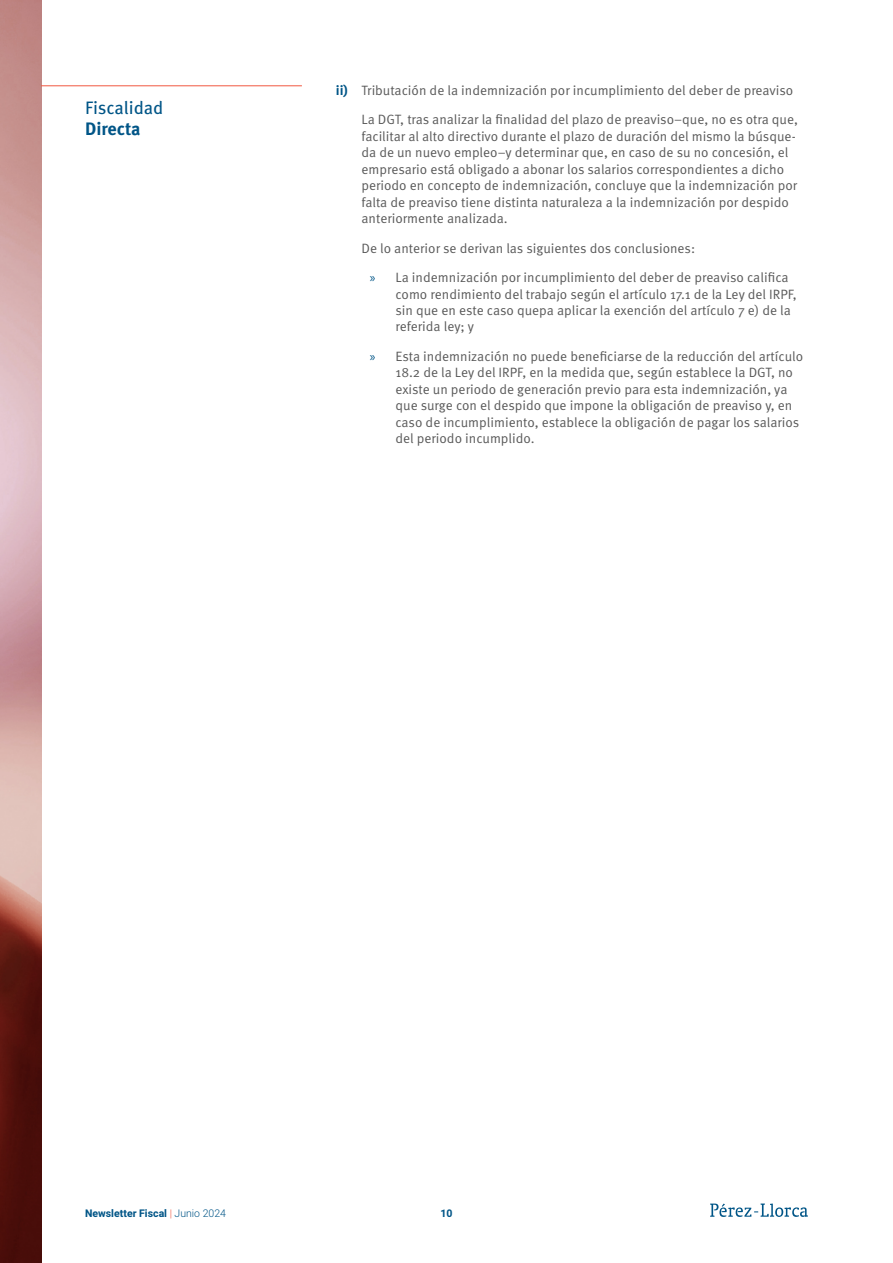
<style>
.page{position:relative;width:893px;height:1263px;background:#fff}
.page>*{position:absolute;margin:0;border:0;box-sizing:border-box;transform-origin:0 0}
.t1{font:18px "Meta Pro";color:#005587}
.t2{font:700 18px "Meta Pro";color:#005587}
.t3{font:13.5px/16.5px "Meta Pro Norm";color:#595959}
.t4{font:700 10.5px "Heebo";color:#005587}
.s1{font-family:"Meta Pro";font-weight:700;color:#005587}
.s2{font-family:"Myriad Pro";color:#005587}
.s3{font-weight:300;color:#f15841}
.s4{font-weight:300}
</style>
<div class="page">
<svg style="left:710px;top:1203px;width:98px;height:14px"></svg>
<img style="left:0;top:0;width:41px;height:1263px">
<hr style="left:41px;top:85px;width:261px;height:1px;background:#f15841">
<h1 class="t1" style="left:85px;top:94px;width:80px">Fiscalidad</h1>
<h1 class="t2" style="left:85px;top:115px;width:57px">Directa</h1>
<p class="t3" style="left:361px;top:75px;width:438px;line-height:29.2px;text-indent:-26px"><span class="s1">ii)</span> Tributación de la indemnización por incumplimiento del deber de preaviso<br>La DGT, tras analizar la finalidad del plazo de preaviso–que, no es otra que,</p>
<p class="t3" style="left:361px;top:127px;width:437px">facilitar al alto directivo durante el plazo de duración del mismo la búsque&shy;da de un nuevo empleo–y determinar que, en caso de su no concesión, el empresario está obligado a abonar los salarios correspondientes a dicho periodo en concepto de indemnización, concluye que la indemnización por falta de preaviso tiene distinta naturaleza a la indemnización por despido anteriormente analizada.</p>
<p class="t3" style="left:370px;top:233px;width:420px;line-height:29.2px;text-indent:-9px">De lo anterior se derivan las siguientes dos conclusiones:<br><span class="s2">»</span> La indemnización por incumplimiento del deber de preaviso califica</p>
<p class="t3" style="left:395px;top:285px;width:403px">como rendimiento del trabajo según el artículo 17.1 de la Ley del IRPF, sin que en este caso quepa aplicar la exención del artículo 7 e) de la referida ley; y</p>
<p class="t3" style="left:395px;top:347px;width:409px;text-indent:-26px"><span class="s2">»</span> Esta indemnización no puede beneficiarse de la reducción del artículo 18.2 de la Ley del IRPF, en la medida que, según establece la DGT, no existe un periodo de generación previo para esta indemnización, ya que surge con el despido que impone la obligación de preaviso y, en caso de incumplimiento, establece la obligación de pagar los salarios del periodo incumplido.</p>
<p class="t4" style="left:85px;top:1206px;width:142px">Newsletter Fiscal <span class="s3">|</span> <span class="s4">Junio 2024</span></p>
<p class="t4" style="left:440px;top:1206px;width:14px">10</p>
</div>
